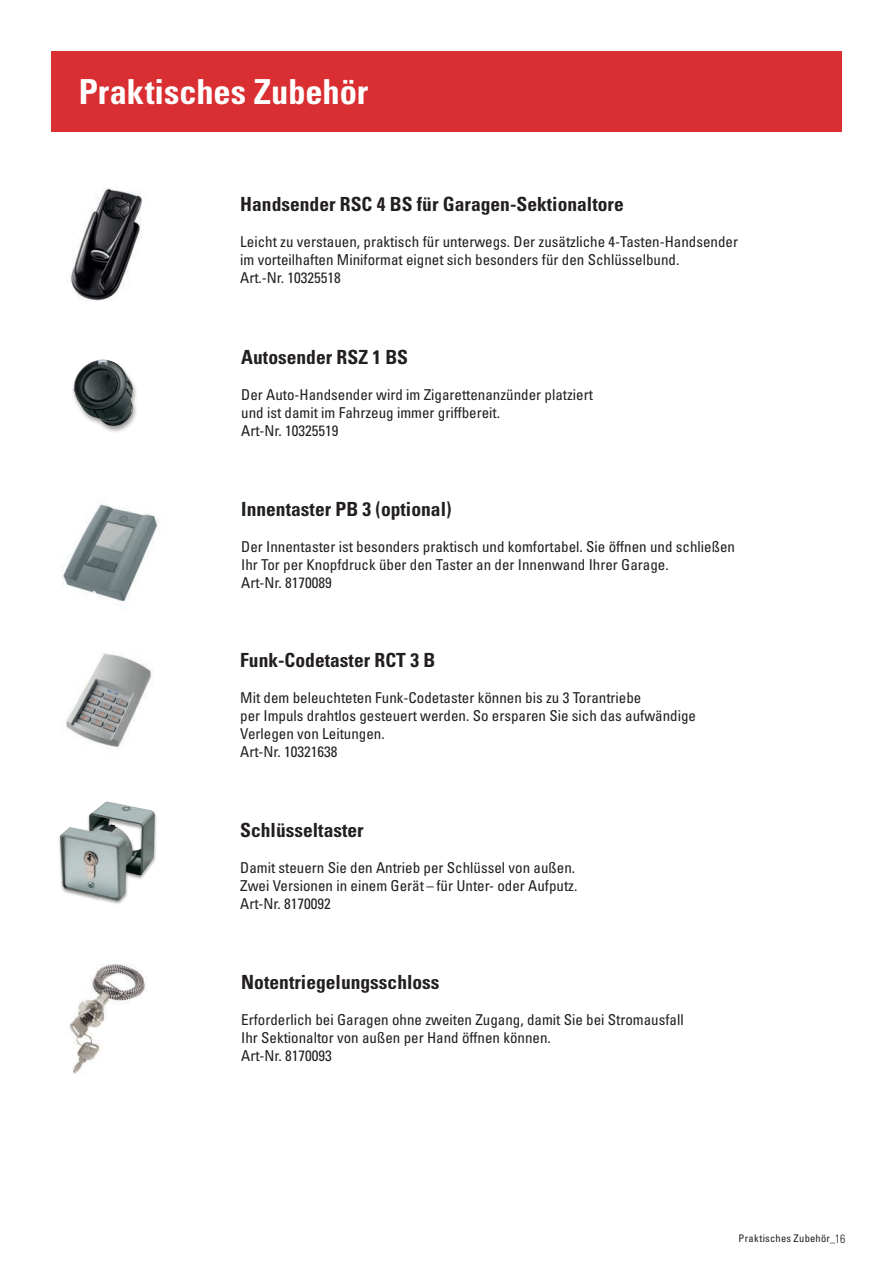
<style>
.page{position:relative;width:893px;height:1263px;background:#fff}
.page>*{position:absolute;margin:0;border:0;box-sizing:border-box;transform-origin:0 0}
.t1{font:700 condensed 34.5px "Univers LT Pro";letter-spacing:-.005em;color:#fff}
.t2{font:700 condensed 19.5px "Univers LT Pro";color:#231f20}
.t3{font:condensed 15px/18px "Univers LT Pro";color:#231f20}
.t4{font:300 condensed 12px "Univers LT Pro";color:#231f20}
.t5{font:condensed 10.5px "Univers LT Pro";letter-spacing:.025em;color:#231f20}
</style>
<div class="page">
<img style="left:73px;top:359px;width:64px;height:73px">
<img style="left:66px;top:653px;width:87px;height:96px">
<img style="left:59px;top:801px;width:98px;height:103px">
<img style="left:67px;top:964px;width:80px;height:110px">
<img style="left:62px;top:504px;width:96px;height:98px">
<img style="left:71px;top:187px;width:72px;height:114px">
<div style="left:51px;top:51px;width:791px;height:81px;background:#da2f32"></div>
<h1 class="t1" style="left:79px;top:70px;width:291px">Praktisches Zubehör</h1>
<h2 class="t2" style="left:240px;top:192px;width:385px">Handsender RSC 4 BS für Garagen-Sektionaltore</h2>
<p class="t3" style="left:240px;top:233px;width:499px">Leicht zu verstauen, praktisch für unterwegs. Der zusätzliche 4-Tasten-Handsender im vorteilhaften Miniformat eignet sich besonders für den Schlüsselbund.<br>Art.-Nr. 10325518</p>
<h2 class="t2" style="left:241px;top:345px;width:168px">Autosender RSZ 1 BS</h2>
<p class="t3" style="left:241px;top:385px;width:353px">Der Auto-Handsender wird im Zigarettenanzünder platziert und ist damit im Fahrzeug immer griffbereit.<br>Art-Nr. 10325519</p>
<h2 class="t2" style="left:241px;top:497px;width:212px">Innentaster PB 3 (optional)</h2>
<p class="t3" style="left:241px;top:537px;width:495px">Der Innentaster ist besonders praktisch und komfortabel. Sie öffnen und schließen<br>Ihr Tor per Knopfdruck über den Taster an der Innenwand Ihrer Garage.<br>Art-Nr. 8170089</p>
<h2 class="t2" style="left:240px;top:648px;width:196px">Funk-Codetaster RCT 3 B</h2>
<p class="t3" style="left:240px;top:688px;width:457px">Mit dem beleuchteten Funk-Codetaster können bis zu 3 Torantriebe<br>per Impuls drahtlos gesteuert werden. So ersparen Sie sich das aufwändige Verlegen von Leitungen.<br>Art-Nr. 10321638</p>
<h2 class="t2" style="left:240px;top:818px;width:125px">Schlüsseltaster</h2>
<p class="t3" style="left:240px;top:858px;width:339px">Damit steuern Sie den Antrieb per Schlüssel von außen.<br>Zwei Versionen in einem Gerät – für Unter- oder Aufputz.<br>Art-Nr. 8170092</p>
<h2 class="t2" style="left:241px;top:970px;width:200px">Notentriegelungsschloss</h2>
<p class="t3" style="left:241px;top:1010px;width:444px">Erforderlich bei Garagen ohne zweiten Zugang, damit Sie bei Stromausfall<br>Ihr Sektionaltor von außen per Hand öffnen können.<br>Art-Nr. 8170093</p>
<p class="t5" style="left:739px;top:1231px;width:98px">Praktisches Zubehör_</p>
<p class="t4" style="left:835px;top:1231px;width:12px">16</p>
</div>
